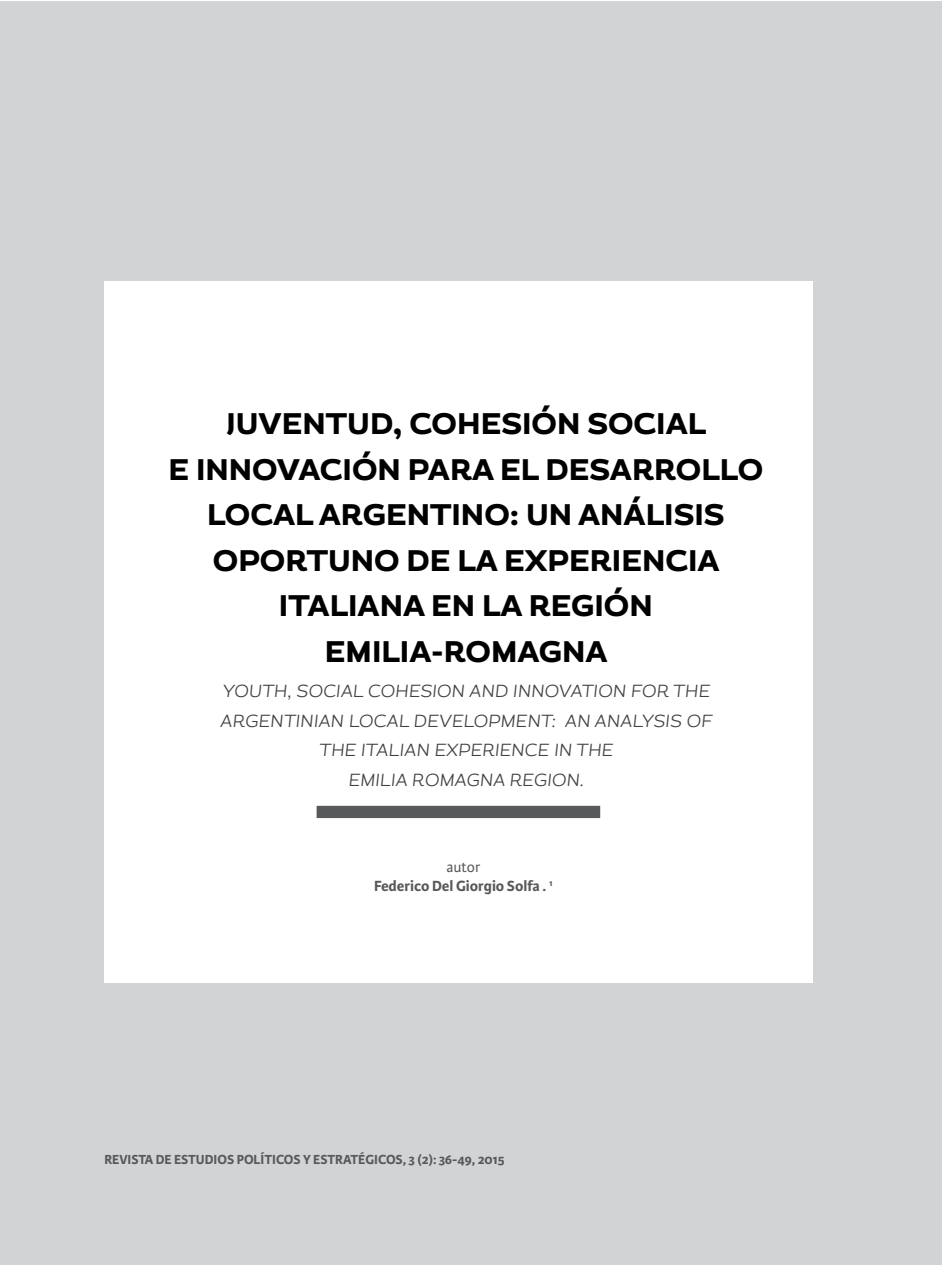
<style>
.page{position:relative;width:943px;height:1265px;background:#fff}
.page>*{position:absolute;margin:0;border:0;box-sizing:border-box;transform-origin:0 0}
.t1{font:800 29.75px/45.5px "Magallanes";color:#000;text-align:center}
.t2{font:italic 300 17.5px/29.8px "Magallanes";color:#414042;text-align:center}
.t3{font:700 15.75px/19.2px "Karmina Sans";color:#58595b;text-align:center}
.t4{font:700 14px "Karmina Sans";color:#58595b}
.s1{font-weight:400}
</style>
<div class="page">
<div style="left:0;top:1px;width:942px;height:1264px;background:#d1d3d4"></div>
<div style="left:104px;top:281px;width:708px;height:702px;background:#fff"></div>
<div style="left:316px;top:806px;width:284px;height:12px;background:#58595b"></div>
<p class="t1" style="left:168px;top:403px;width:596px">JUVENTUD, COHESIÓN SOCIAL<br>E INNOVACIÓN PARA EL DESARROLLO<br>LOCAL ARGENTINO: UN ANÁLISIS<br>OPORTUNO DE LA EXPERIENCIA<br>ITALIANA EN LA REGIÓN<br>EMILIA-ROMAGNA</p>
<p class="t2" style="left:220px;top:676px;width:494px">YOUTH, SOCIAL COHESION AND INNOVATION FOR THE ARGENTINIAN LOCAL DEVELOPMENT: AN ANALYSIS OF THE ITALIAN EXPERIENCE IN THE<br>EMILIA ROMAGNA REGION.</p>
<p class="t3" style="left:374px;top:857px;width:180px"><span class="s1">autor<br></span>Federico Del Giorgio Solfa . <sup>1</sup></p>
<p class="t4" style="left:104px;top:1152px;width:402px">REVISTA DE ESTUDIOS POLÍTICOS Y ESTRATÉGICOS, 3 (2): 36-49, 2015</p>
</div>
